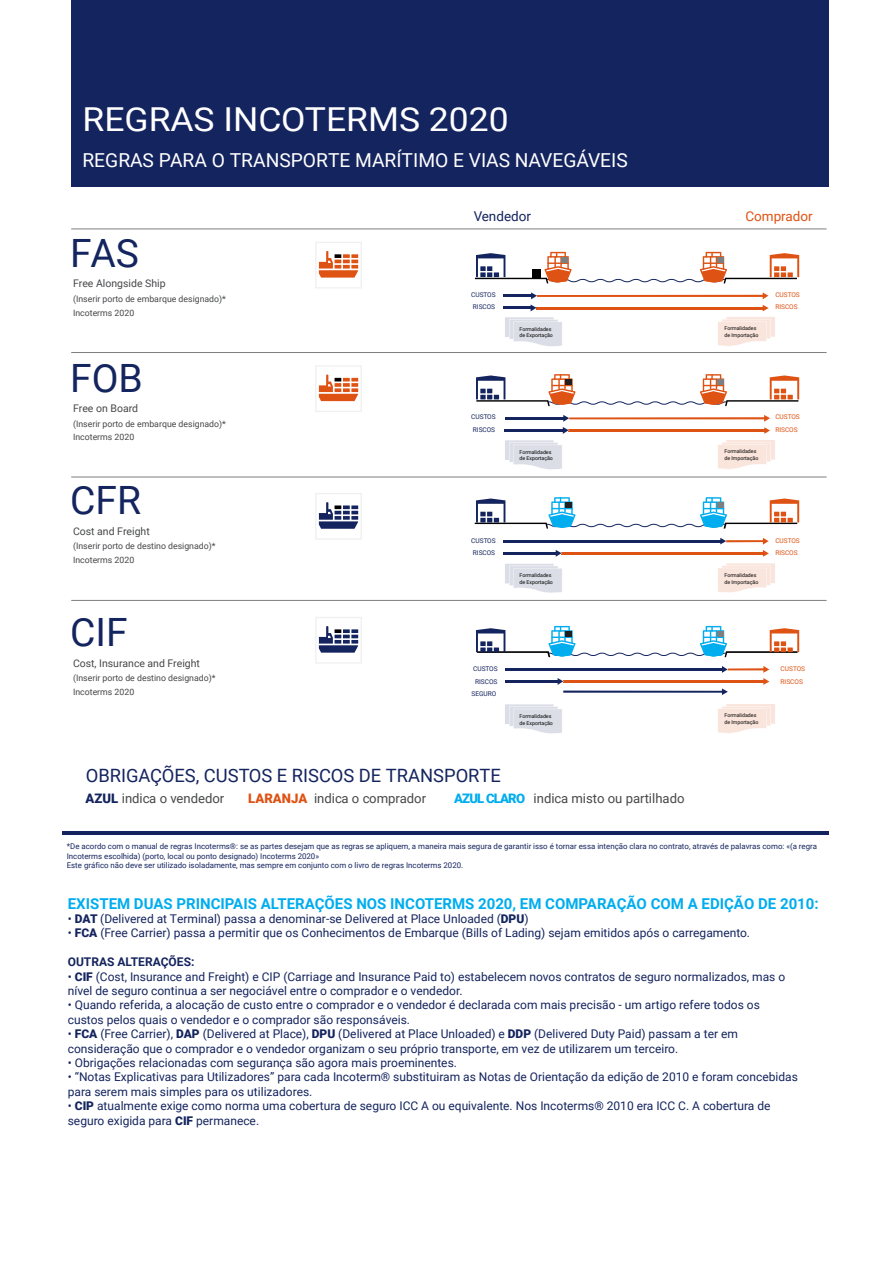
<style>
.page{position:relative;width:893px;height:1263px;background:#fff}
.page>*{position:absolute;margin:0;border:0;box-sizing:border-box;transform-origin:0 0}
.t1{font:39px "Roboto";color:#14245e}
.t2{font:33px "Roboto";color:#fff;scale:1.08 1}
.t3{font:19.2px "Roboto";color:#fff}
.t4{font:18.3px "Roboto";color:#14245e}
.t5{font:700 15px "Roboto";color:#00adee}
.t6{font:13.5px "Roboto";color:#de5213}
.t7{font:13.5px "Roboto";color:#14245e}
.t8{font:13.05px "Roboto";color:#464749}
.t9{font:12px/14.4px "Roboto";color:#14245e}
.t10{font:700 12px "Roboto";color:#14245e}
.t11{font:10.5px "Roboto";color:#464749}
.t12{font:8.7px/13.5px "Roboto";color:#464749}
.t13{font:7.8px/9.4px "Roboto";color:#14245e}
.t14{font:6.6px/12.3px "Roboto";color:#14245e}
.t15{font:6.6px/12.3px "Roboto";color:#de5213}
.t16{font:5.25px/6.9px "Roboto";color:#000}
.s1{font-weight:900;color:#14245e}
.s2{font-weight:900;color:#de5213}
.s3{font-weight:900;color:#00adee}
.s4{font-weight:900}
</style>
<div class="page">
<hr style="left:62px;top:831px;width:766px;height:3px;background:#14245e">
<hr style="left:503px;top:295px;width:29px;height:2px;background:#14245e">
<hr style="left:503px;top:307px;width:29px;height:2px;background:#14245e">
<svg style="left:531px;top:292px;width:238px;height:19px"></svg>
<hr style="left:505px;top:417px;width:59px;height:2px;background:#14245e">
<hr style="left:505px;top:429px;width:59px;height:2px;background:#14245e">
<svg style="left:563px;top:415px;width:208px;height:19px"></svg>
<hr style="left:503px;top:540px;width:218px;height:2px;background:#14245e">
<hr style="left:561px;top:552px;width:203px;height:2px;background:#de5213">
<svg style="left:720px;top:538px;width:49px;height:19px"></svg>
<hr style="left:503px;top:552px;width:54px;height:2px;background:#14245e">
<svg style="left:556px;top:550px;width:6px;height:7px"></svg>
<hr style="left:505px;top:668px;width:218px;height:2px;background:#14245e">
<hr style="left:728px;top:668px;width:36px;height:2px;background:#de5213">
<hr style="left:563px;top:680px;width:202px;height:2px;background:#de5213">
<svg style="left:763px;top:666px;width:6px;height:19px"></svg>
<hr style="left:505px;top:680px;width:54px;height:2px;background:#14245e">
<svg style="left:558px;top:666px;width:170px;height:29px"></svg>
<hr style="left:71px;top:229px;width:756px;height:1px;background:#7e7f80">
<hr style="left:71px;top:352px;width:756px;height:1px;background:#7e7f80">
<hr style="left:71px;top:477px;width:756px;height:1px;background:#7e7f80">
<hr style="left:71px;top:600px;width:756px;height:1px;background:#7e7f80">
<svg style="left:505px;top:704px;width:57px;height:30px"></svg>
<svg style="left:718px;top:704px;width:57px;height:29px;background:#fae9e1"></svg>
<svg style="left:505px;top:564px;width:57px;height:29px;background:#e1e3eb"></svg>
<svg style="left:718px;top:563px;width:57px;height:30px"></svg>
<svg style="left:505px;top:440px;width:57px;height:30px"></svg>
<svg style="left:718px;top:440px;width:57px;height:29px;background:#fae9e1"></svg>
<svg style="left:505px;top:317px;width:57px;height:30px"></svg>
<svg style="left:718px;top:317px;width:57px;height:29px;background:#fae9e1"></svg>
<div style="left:71px;top:0;width:757px;height:186px;background:#14245e"></div>
<svg style="left:475px;top:252px;width:324px;height:31px"></svg>
<svg style="left:476px;top:374px;width:323px;height:32px"></svg>
<svg style="left:475px;top:497px;width:324px;height:32px"></svg>
<svg style="left:476px;top:626px;width:323px;height:31px"></svg>
<svg style="left:315px;top:242px;width:47px;height:46px"></svg>
<svg style="left:315px;top:365px;width:47px;height:47px"></svg>
<svg style="left:315px;top:493px;width:47px;height:47px"></svg>
<svg style="left:315px;top:617px;width:47px;height:46px"></svg>
<h2 class="t2" style="left:82px;top:96px;width:396px">REGRAS INCOTERMS 2020</h2>
<h3 class="t3" style="left:82px;top:147px;width:547px">REGRAS PARA O TRANSPORTE MARÍTIMO E VIAS NAVEGÁVEIS</h3>
<p class="t7" style="left:474px;top:207px;width:59px">Vendedor</p>
<p class="t6" style="left:746px;top:207px;width:69px">Comprador</p>
<h1 class="t1" style="left:70px;top:226px;width:70px">FAS</h1>
<p class="t11" style="left:73px;top:276px;width:94px">Free Alongside Ship</p>
<p class="t12" style="left:73px;top:292px;width:154px">(Inserir porto de embarque designado)*<br>Incoterms 2020</p>
<h1 class="t1" style="left:70px;top:350px;width:74px">FOB</h1>
<p class="t11" style="left:73px;top:401px;width:67px">Free on Board</p>
<p class="t12" style="left:73px;top:416px;width:154px">(Inserir porto de embarque designado)*<br>Incoterms 2020</p>
<h1 class="t1" style="left:70px;top:473px;width:72px">CFR</h1>
<p class="t11" style="left:73px;top:524px;width:78px">Cost and Freight</p>
<p class="t12" style="left:73px;top:539px;width:144px">(Inserir porto de destino designado)*<br>Incoterms 2020</p>
<h1 class="t1" style="left:70px;top:605px;width:59px">CIF</h1>
<p class="t11" style="left:73px;top:656px;width:129px">Cost, Insurance and Freight</p>
<p class="t12" style="left:73px;top:671px;width:144px">(Inserir porto de destino designado)*<br>Incoterms 2020</p>
<p class="t14" style="left:471px;top:288px;width:26px">CUSTOS<br>RISCOS</p>
<p class="t15" style="left:775px;top:288px;width:26px">CUSTOS<br>RISCOS</p>
<p class="t16" style="left:520px;top:325px;width:35px">Formalidades de Exportação</p>
<p class="t16" style="left:724px;top:325px;width:35px">Formalidades de Importação</p>
<p class="t14" style="left:471px;top:411px;width:26px">CUSTOS<br>RISCOS</p>
<p class="t15" style="left:775px;top:411px;width:26px">CUSTOS<br>RISCOS</p>
<p class="t16" style="left:520px;top:448px;width:35px">Formalidades de Exportação</p>
<p class="t16" style="left:724px;top:448px;width:35px">Formalidades de Importação</p>
<p class="t14" style="left:471px;top:534px;width:26px">CUSTOS<br>RISCOS</p>
<p class="t15" style="left:775px;top:534px;width:26px">CUSTOS<br>RISCOS</p>
<p class="t16" style="left:520px;top:572px;width:35px">Formalidades de Exportação</p>
<p class="t16" style="left:724px;top:571px;width:35px">Formalidades de Importação</p>
<p class="t14" style="left:472px;top:663px;width:28px;text-align:center">CUSTOS<br>RISCOS<br>SEGURO</p>
<p class="t15" style="left:781px;top:663px;width:26px">CUSTOS<br>RISCOS</p>
<p class="t16" style="left:520px;top:712px;width:35px">Formalidades de Exportação</p>
<p class="t16" style="left:724px;top:712px;width:35px">Formalidades de Importação</p>
<h3 class="t4" style="left:86px;top:763px;width:417px">OBRIGAÇÕES, CUSTOS E RISCOS DE TRANSPORTE</h3>
<p class="t8" style="left:86px;top:789px;width:140px"><span class="s1">AZUL</span> indica o vendedor</p>
<p class="t8" style="left:248px;top:789px;width:179px"><span class="s2">LARANJA</span> indica o comprador</p>
<p class="t8" style="left:454px;top:789px;width:232px"><span class="s3">AZUL CLARO</span> indica misto ou partilhado</p>
<p class="t13" style="left:67px;top:841px;width:752px">*De acordo com o manual de regras Incoterms®: se as partes desejam que as regras se apliquem, a maneira mais segura de garantir isso é tornar essa intenção clara no contrato, através de palavras como: «(a regra<br>Incoterms escolhida) (porto, local ou ponto designado) Incoterms 2020»<br>Este gráfico não deve ser utilizado isoladamente, mas sempre em conjunto com o livro de regras Incoterms 2020.</p>
<p class="t5" style="left:68px;top:893px;width:752px">EXISTEM DUAS PRINCIPAIS ALTERAÇÕES NOS INCOTERMS 2020, EM COMPARAÇÃO COM A EDIÇÃO DE 2010:</p>
<p class="t9" style="left:68px;top:911px;width:462px">• <span class="s4">DAT</span> (Delivered at Terminal) passa a denominar-se Delivered at Place Unloaded (<span class="s4">DPU</span>)</p>
<p class="t9" style="left:68px;top:925px;width:684px">• <span class="s4">FCA</span> (Free Carrier) passa a permitir que os Conhecimentos de Embarque (Bills of Lading) sejam emitidos após o carregamento.</p>
<p class="t10" style="left:68px;top:953px;width:128px">OUTRAS ALTERAÇÕES:</p>
<p class="t9" style="left:68px;top:969px;width:719px">• <span class="s4">CIF</span> (Cost, Insurance and Freight) e CIP (Carriage and Insurance Paid to) estabelecem novos contratos de seguro normalizados, mas o nível de seguro continua a ser negociável entre o comprador e o vendedor.</p>
<p class="t9" style="left:68px;top:997px;width:694px">• Quando referida, a alocação de custo entre o comprador e o vendedor é declarada com mais precisão - um artigo refere todos os custos pelos quais o vendedor e o comprador são responsáveis.</p>
<p class="t9" style="left:68px;top:1026px;width:672px">• <span class="s4">FCA</span> (Free Carrier), <span class="s4">DAP</span> (Delivered at Place), <span class="s4">DPU</span> (Delivered at Place Unloaded) e <span class="s4">DDP</span> (Delivered Duty Paid) passam a ter em consideração que o comprador e o vendedor organizam o seu próprio transporte, em vez de utilizarem um terceiro.</p>
<p class="t9" style="left:68px;top:1055px;width:391px">• Obrigações relacionadas com segurança são agora mais proeminentes.</p>
<p class="t9" style="left:68px;top:1069px;width:732px">• “Notas Explicativas para Utilizadores” para cada Incoterm® substituiram as Notas de Orientação da edição de 2010 e foram concebidas para serem mais simples para os utilizadores.</p>
<p class="t9" style="left:68px;top:1098px;width:704px">• <span class="s4">CIP</span> atualmente exige como norma uma cobertura de seguro ICC A ou equivalente. Nos Incoterms® 2010 era ICC C. A cobertura de seguro exigida para <span class="s4">CIF</span> permanece.</p>
</div>
